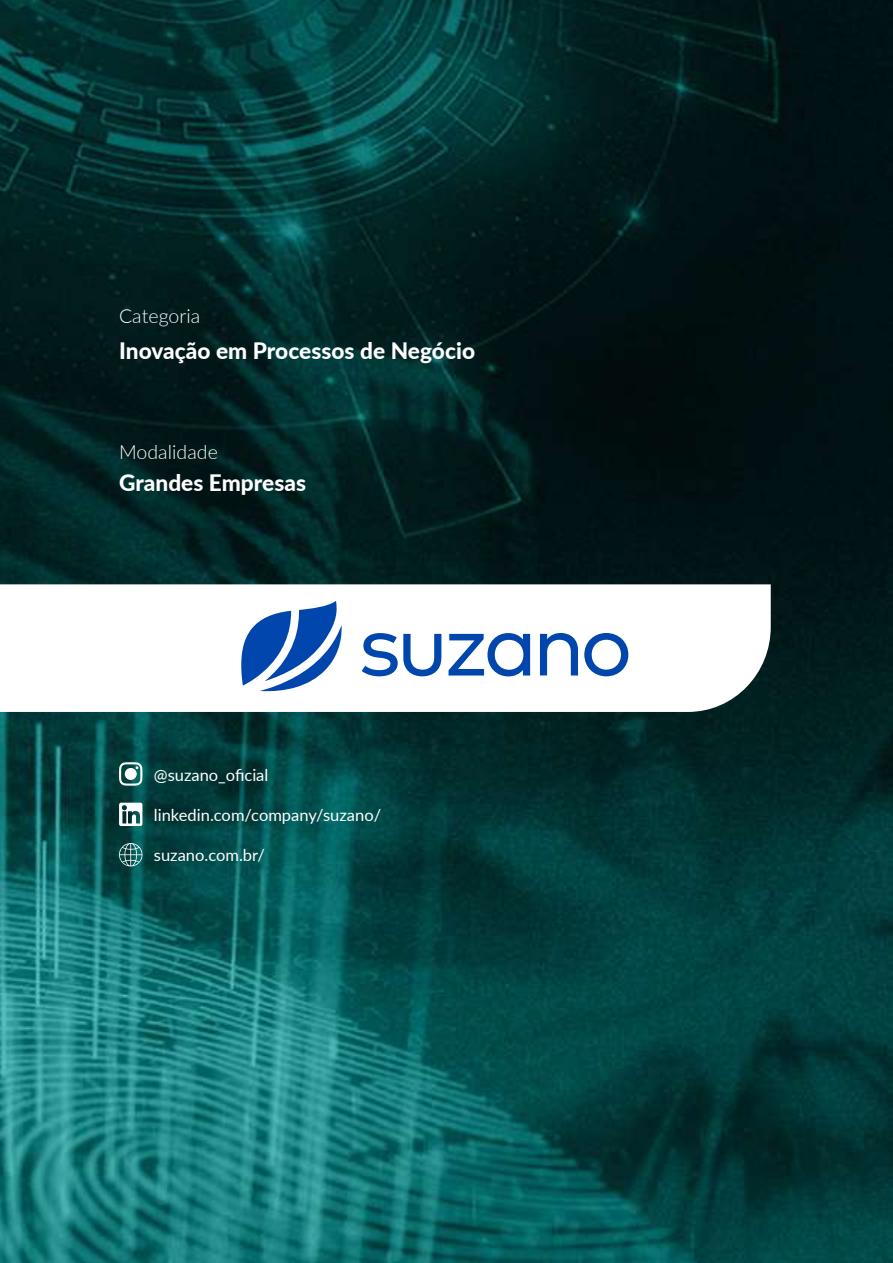
<style>
.page{position:relative;width:893px;height:1263px;background:#fff}
.page>*{position:absolute;margin:0;border:0;box-sizing:border-box;transform-origin:0 0}
.t1{font:800 22.65px "Lato";color:#fff}
.t2{font:300 19.5px "Lato";letter-spacing:.005em;color:#fff}
.t3{font:16.5px "Lato";color:#fff}
</style>
<div class="page">
<img style="left:0;top:0;width:893px;height:1263px">
<svg style="left:0;top:584px;width:771px;height:128px"></svg>
<svg style="left:239px;top:601px;width:103px;height:91px"></svg>
<svg style="left:362px;top:633px;width:79px;height:43px"></svg>
<svg style="left:448px;top:633px;width:82px;height:43px"></svg>
<svg style="left:540px;top:633px;width:38px;height:42px"></svg>
<svg style="left:584px;top:633px;width:44px;height:43px"></svg>
<svg style="left:119px;top:762px;width:23px;height:24px"></svg>
<svg style="left:119px;top:803px;width:23px;height:23px"></svg>
<svg style="left:119px;top:843px;width:24px;height:23px"></svg>
<p class="t2" style="left:119px;top:302px;width:83px">Categoria</p>
<h1 class="t1" style="left:119px;top:334px;width:358px">Inovação em Processos de Negócio</h1>
<p class="t2" style="left:119px;top:438px;width:100px">Modalidade</p>
<h1 class="t1" style="left:119px;top:466px;width:189px">Grandes Empresas</h1>
<p class="t3" style="left:154px;top:763px;width:116px">@suzano_oficial</p>
<p class="t3" style="left:154px;top:803px;width:229px">linkedin.com/company/suzano/</p>
<p class="t3" style="left:154px;top:843px;width:113px">suzano.com.br/</p>
</div>
